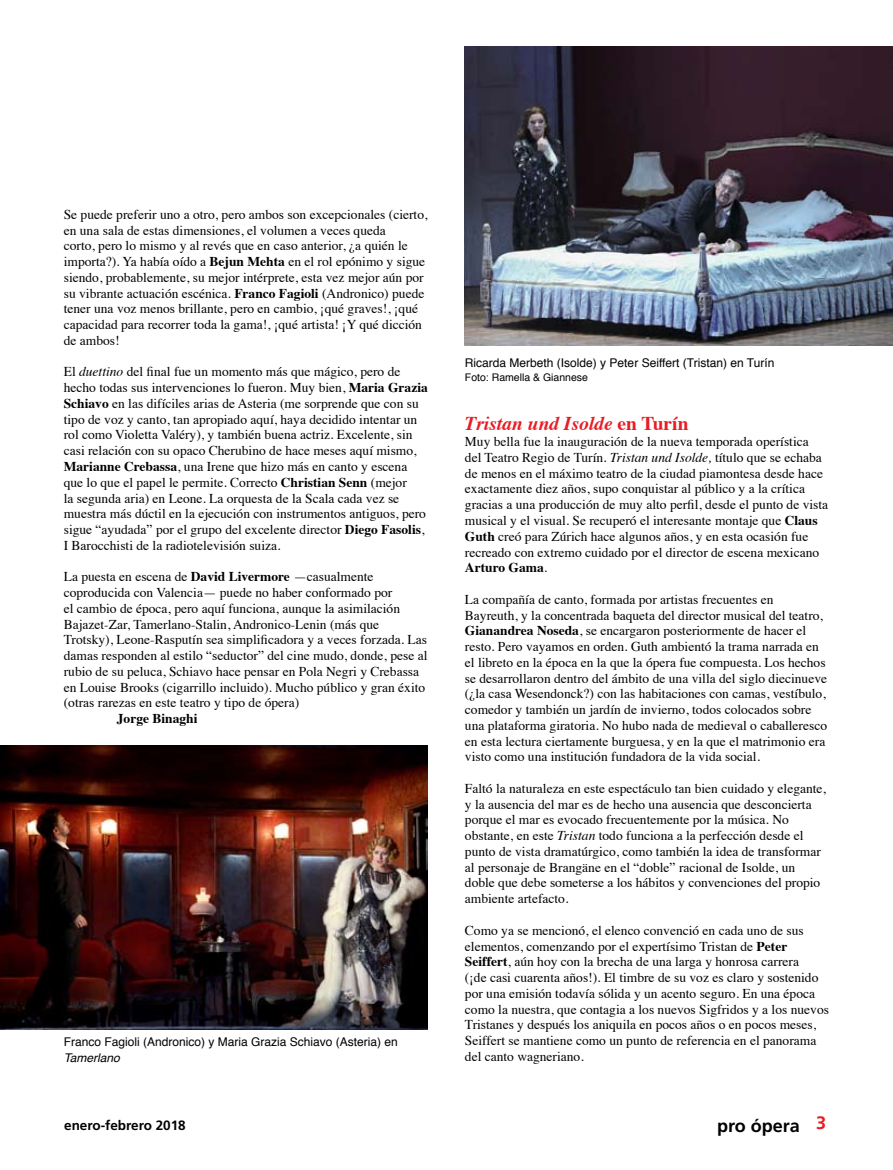
<style>
.page{position:relative;width:893px;height:1170px;background:#fff}
.page>*{position:absolute;margin:0;border:0;box-sizing:border-box;transform-origin:0 0}
.t1{font:italic 700 19.5px "Times";color:#e91c23}
.t2{font:700 18px "Frutiger";color:#000}
.t3{font:13.5px/15.8px "Times";color:#000}
.t4{font:700 13.5px "Frutiger";color:#000}
.t5{font:700 13.5px "Times";color:#000}
.t6{font:12px "Helvetica";color:#000}
.t7{font:italic 12px "Helvetica";color:#000}
.t8{font:10.5px "Helvetica";color:#000}
.s1{font-weight:700}
.s2{font-style:italic}
.s3{font-style:normal}
</style>
<div class="page">
<img style="left:0;top:745px;width:427px;height:284px">
<img style="left:465px;top:47px;width:428px;height:299px">
<p class="t3" style="left:64px;top:205px;width:365px">Se puede preferir uno a otro, pero ambos son excepcionales (cierto, en una sala de estas dimensiones, el volumen a veces queda<br>corto, pero lo mismo y al revés que en caso anterior, ¿a quién le importa?). Ya había oído a <span class="s1">Bejun Mehta</span> en el rol epónimo y sigue siendo, probablemente, su mejor intérprete, esta vez mejor aún por su vibrante actuación escénica. <span class="s1">Franco Fagioli</span> (Andronico) puede tener una voz menos brillante, pero en cambio, ¡qué graves!, ¡qué capacidad para recorrer toda la gama!, ¡qué artista! ¡Y qué dicción de ambos!</p>
<p class="t3" style="left:64px;top:363px;width:366px">El <span class="s2">duettino</span> del final fue un momento más que mágico, pero de hecho todas sus intervenciones lo fueron. Muy bien, <span class="s1">Maria Grazia Schiavo</span> en las difíciles arias de Asteria (me sorprende que con su tipo de voz y canto, tan apropiado aquí, haya decidido intentar un rol como Violetta Valéry), y también buena actriz. Excelente, sin casi relación con su opaco Cherubino de hace meses aquí mismo, <span class="s1">Marianne Crebassa</span>, una Irene que hizo más en canto y escena que lo que el papel le permite. Correcto <span class="s1">Christian Senn</span> (mejor<br>la segunda aria) en Leone. La orquesta de la Scala cada vez se muestra más dúctil en la ejecución con instrumentos antiguos, pero sigue “ayudada” por el grupo del excelente director <span class="s1">Diego Fasolis</span>, I Barocchisti de la radiotelevisión suiza.</p>
<p class="t3" style="left:64px;top:567px;width:365px">La puesta en escena de <span class="s1">David Livermore</span> —casualmente coproducida con Valencia— puede no haber conformado por<br>el cambio de época, pero aquí funciona, aunque la asimilación Bajazet-Zar, Tamerlano-Stalin, Andronico-Lenin (más que Trotsky), Leone-Rasputín sea simplificadora y a veces forzada. Las damas responden al estilo “seductor” del cine mudo, donde, pese al rubio de su peluca, Schiavo hace pensar en Pola Negri y Crebassa en Louise Brooks (cigarrillo incluido). Mucho público y gran éxito (otras rarezas en este teatro y tipo de ópera)</p>
<p class="t5" style="left:117px;top:705px;width:82px">Jorge Binaghi</p>
<p class="t6" style="left:64px;top:1032px;width:336px">Franco Fagioli (Andronico) y Maria Grazia Schiavo (Asteria) en</p>
<p class="t7" style="left:64px;top:1047px;width:58px">Tamerlano</p>
<p class="t6" style="left:465px;top:353px;width:311px">Ricarda Merbeth (Isolde) y Peter Seiffert (Tristan) en Turín</p>
<p class="t8" style="left:465px;top:369px;width:125px">Foto: Ramella &amp; Giannese</p>
<h1 class="t1" style="left:465px;top:405px;width:225px">Tristan und Isolde <span class="s3">en Turín</span></h1>
<p class="t3" style="left:465px;top:432px;width:365px">Muy bella fue la inauguración de la nueva temporada operística del Teatro Regio de Turín. <span class="s2">Tristan und Isolde,</span> título que se echaba de menos en el máximo teatro de la ciudad piamontesa desde hace exactamente diez años, supo conquistar al público y a la crítica gracias a una producción de muy alto perfil, desde el punto de vista musical y el visual. Se recuperó el interesante montaje que <span class="s1">Claus Guth</span> creó para Zúrich hace algunos años, y en esta ocasión fue recreado con extremo cuidado por el director de escena mexicano <span class="s1">Arturo Gama</span>.</p>
<p class="t3" style="left:465px;top:590px;width:364px">La compañía de canto, formada por artistas frecuentes en Bayreuth, y la concentrada baqueta del director musical del teatro, <span class="s1">Gianandrea Noseda</span>, se encargaron posteriormente de hacer el resto. Pero vayamos en orden. Guth ambientó la trama narrada en el libreto en la época en la que la ópera fue compuesta. Los hechos se desarrollaron dentro del ámbito de una villa del siglo diecinueve (¿la casa Wesendonck?) con las habitaciones con camas, vestíbulo, comedor y también un jardín de invierno, todos colocados sobre una plataforma giratoria. No hubo nada de medieval o caballeresco en esta lectura ciertamente burguesa, y en la que el matrimonio era visto como una institución fundadora de la vida social.</p>
<p class="t3" style="left:465px;top:779px;width:363px">Faltó la naturaleza en este espectáculo tan bien cuidado y elegante, y la ausencia del mar es de hecho una ausencia que desconcierta porque el mar es evocado frecuentemente por la música. No obstante, en este <span class="s2">Tristan</span> todo funciona a la perfección desde el punto de vista dramatúrgico, como también la idea de transformar al personaje de Brangäne en el “doble” racional de Isolde, un doble que debe someterse a los hábitos y convenciones del propio ambiente artefacto.</p>
<p class="t3" style="left:465px;top:921px;width:366px">Como ya se mencionó, el elenco convenció en cada uno de sus elementos, comenzando por el expertísimo Tristan de <span class="s1">Peter Seiffert</span>, aún hoy con la brecha de una larga y honrosa carrera<br>(¡de casi cuarenta años!). El timbre de su voz es claro y sostenido por una emisión todavía sólida y un acento seguro. En una época como la nuestra, que contagia a los nuevos Sigfridos y a los nuevos Tristanes y después los aniquila en pocos años o en pocos meses, Seiffert se mantiene como un punto de referencia en el panorama del canto wagneriano.</p>
<p class="t4" style="left:64px;top:1117px;width:123px">enero-febrero 201 8</p>
<h2 class="t2" style="left:717px;top:1114px;width:84px">pro ópera</h2>
</div>
